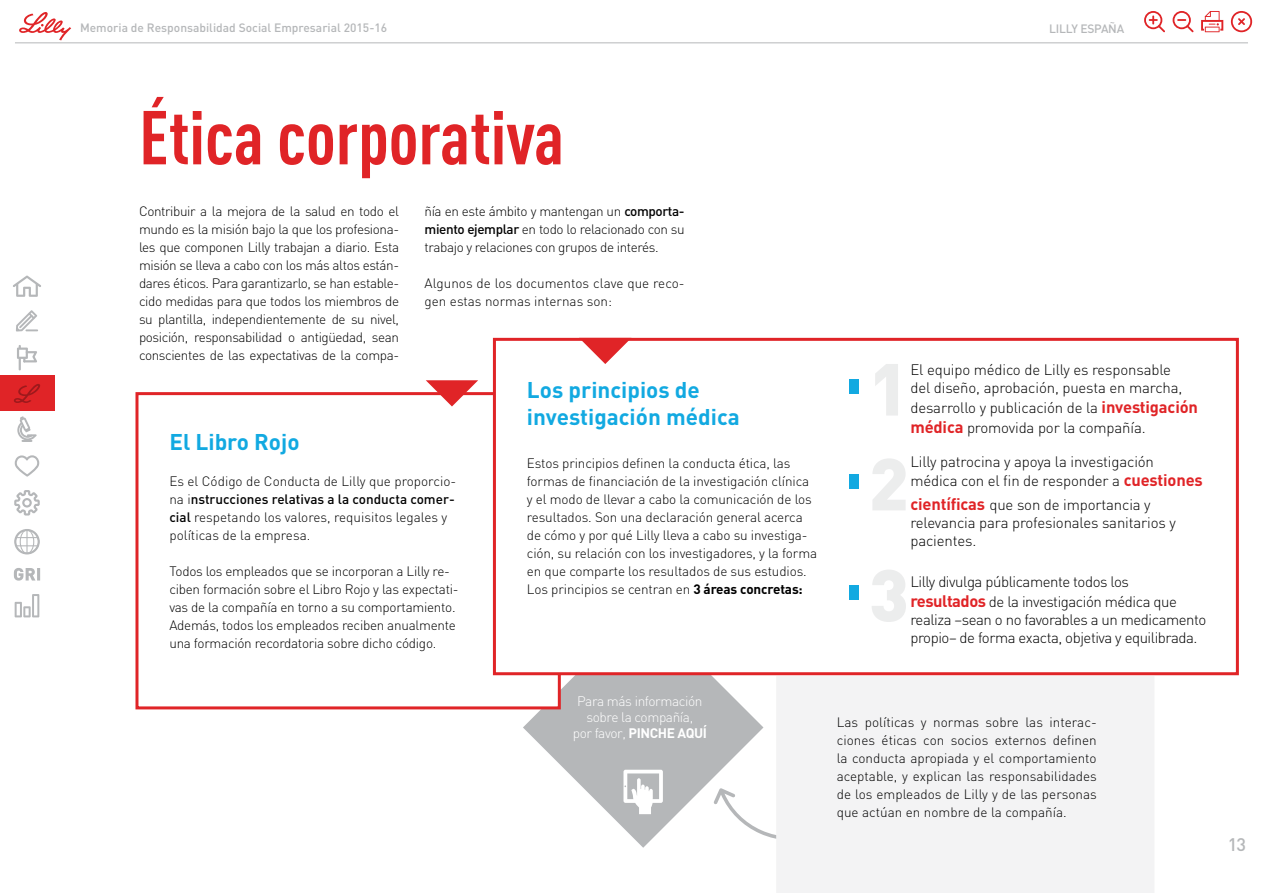
<style>
.page{position:relative;width:1263px;height:893px;background:#fff}
.page>*{position:absolute;margin:0;border:0;box-sizing:border-box;transform-origin:0 0}
.t1{font:700 condensed 75px "DIN Pro";color:#e02427}
.t2{font:700 22.5px/27px "DIN";color:#12a9e1}
.t3{font:500 18px "DIN";color:#b5b7b9}
.t4{font:300 15px/18px "DIN";letter-spacing:-.01em;color:#000}
.t5{font:300 15px/19.8px "DIN";letter-spacing:-.03em;color:#000}
.t6{font:300 13.65px/16.4px "DIN";letter-spacing:-.03em;color:#fff;text-align:center}
.t7{font:300 13.5px/18px "DIN";letter-spacing:-.01em;color:#000}
.t8{font:500 12px "DIN";color:#b5b7b9}
.t9{font:500 12px "DIN";letter-spacing:-.02em;color:#b5b7b9}
.s1{font-weight:500}
.s2{font-weight:700}
.s3{font-weight:700;font-size:16.5px;color:#e02427}
</style>
<div class="page">
<hr style="left:15px;top:42px;width:1233px;height:1px;background:#b5b7b9">
<svg style="left:19px;top:12px;width:52px;height:28px"></svg>
<svg style="left:1144px;top:11px;width:21px;height:21px"></svg>
<svg style="left:1172px;top:11px;width:21px;height:21px"></svg>
<svg style="left:1201px;top:11px;width:22px;height:21px"></svg>
<svg style="left:1231px;top:11px;width:22px;height:21px"></svg>
<svg style="left:14px;top:568px;width:26px;height:13px"></svg>
<svg style="left:13px;top:275px;width:28px;height:22px"></svg>
<svg style="left:16px;top:310px;width:22px;height:21px"></svg>
<svg style="left:17px;top:345px;width:20px;height:25px"></svg>
<svg style="left:17px;top:416px;width:20px;height:26px"></svg>
<svg style="left:14px;top:529px;width:26px;height:25px"></svg>
<svg style="left:15px;top:455px;width:24px;height:22px"></svg>
<svg style="left:14px;top:490px;width:26px;height:25px"></svg>
<svg style="left:15px;top:594px;width:24px;height:23px"></svg>
<div style="left:776px;top:676px;width:378px;height:217px;background:#f3f3f4"></div>
<svg style="left:523px;top:675px;width:240px;height:173px;fill:#b5b7b9"></svg>
<svg style="left:623px;top:770px;width:40px;height:44px"></svg>
<div style="left:135px;top:392px;width:426px;height:317px;background:#fff;border:3px solid #e02427"></div>
<div style="left:493px;top:338px;width:746px;height:337px;background:#fff;border:3px solid #e02427"></div>
<div style="left:0;top:376px;width:54px;height:35px;background:#e02427"></div>
<div style="left:849px;top:379px;width:10px;height:14px;background:#12a9e1"></div>
<div style="left:849px;top:474px;width:10px;height:14px;background:#12a9e1"></div>
<div style="left:849px;top:585px;width:10px;height:14px;background:#12a9e1"></div>
<svg style="left:426px;top:380px;width:52px;height:26px"></svg>
<svg style="left:579px;top:338px;width:52px;height:26px"></svg>
<p class="t8" style="left:80px;top:20px;width:309px">Memoria de Responsabilidad Social Empresarial 2015-16</p>
<p class="t9" style="left:1049px;top:21px;width:76px">LILLY ESPAÑA</p>
<h1 class="t1" style="left:139px;top:81px;width:427px">Ética corporativa</h1>
<p class="t7" style="left:139px;top:202px;width:262px;text-align:justify">Contribuir a la mejora de la salud en todo el mundo es la misión bajo la que los profesiona&shy;les que componen Lilly trabajan a diario. Esta misión se lleva a cabo con los más altos están&shy;dares éticos. Para garantizarlo, se han estable&shy;cido medidas para que todos los miembros de su plantilla, independientemente de su nivel, posición, responsabilidad o antigüedad, sean conscientes de las expectativas de la compa-</p>
<p class="t7" style="left:425px;top:202px;width:262px;text-align:justify">ñía en este ámbito y mantengan un <span class="s1">comporta&shy;miento ejemplar</span> en todo lo relacionado con su trabajo y relaciones con grupos de interés.</p>
<p class="t7" style="left:425px;top:274px;width:261px">Algunos de los documentos clave que reco&shy;gen estas normas internas son:</p>
<h2 class="t2" style="left:169px;top:427px;width:132px">El Libro Rojo</h2>
<p class="t7" style="left:169px;top:472px;width:288px">Es el Código de Conducta de Lilly que proporcio&shy;na i<span class="s1">nstrucciones relativas a la conducta comer&shy;cial</span> respetando los valores, requisitos legales y políticas de la empresa.</p>
<p class="t7" style="left:169px;top:562px;width:291px">Todos los empleados que se incorporan a Lilly re&shy;ciben formación sobre el Libro Rojo y las expectati&shy;vas de la compañía en torno a su comportamiento.<br>Además, todos los empleados reciben anualmente una formación recordatoria sobre dicho código.</p>
<h2 class="t2" style="left:527px;top:375px;width:214px">Los principios de investigación médica</h2>
<p class="t7" style="left:527px;top:454px;width:292px">Estos principios definen la conducta ética, las formas de financiación de la investigación clínica y el modo de llevar a cabo la comunicación de los resultados. Son una declaración general acerca de cómo y por qué Lilly lleva a cabo su investiga&shy;ción, su relación con los investigadores, y la forma en que comparte los resultados de sus estudios.<br>Los principios se centran en <span class="s2">3 áreas concretas:</span></p>
<p class="t6" style="left:573px;top:692px;width:136px">Para más información sobre la compañía,<br>por favor, <span class="s2">pinche aquí</span></p>
<p class="t4" style="left:910px;top:360px;width:273px">El equipo médico de Lilly es responsable del diseño, aprobación, puesta en marcha,</p>
<p class="t4" style="left:910px;top:397px;width:289px;line-height:19.8px">desarrollo y publicación de la <span class="s3">investigación médica</span> promovida por la compañía.</p>
<p class="t4" style="left:910px;top:451px;width:294px;line-height:19.8px">Lilly patrocina y apoya la investigación médica con el fin de responder a <span class="s3">cuestiones</span></p>
<p class="t4" style="left:910px;top:495px;width:267px"><span class="s3">científicas</span> que son de importancia y relevancia para profesionales sanitarios y pacientes.</p>
<p class="t5" style="left:910px;top:572px;width:268px">Lilly divulga públicamente todos los <span class="s3">resultados</span> de la investigación médica que</p>
<p class="t5" style="left:910px;top:610px;width:298px;line-height:18px">realiza –sean o no favorables a un medicamento propio– de forma exacta, objetiva y equilibrada.</p>
<p class="t7" style="left:837px;top:713px;width:262px;text-align:justify">Las políticas y normas sobre las interac&shy;ciones éticas con socios externos definen la conducta apropiada y el comportamiento aceptable, y explican las responsabilidades de los empleados de Lilly y de las personas que actúan en nombre de la compañía.</p>
<h3 class="t3" style="left:1228px;top:833px;width:20px">13</h3>
</div>
